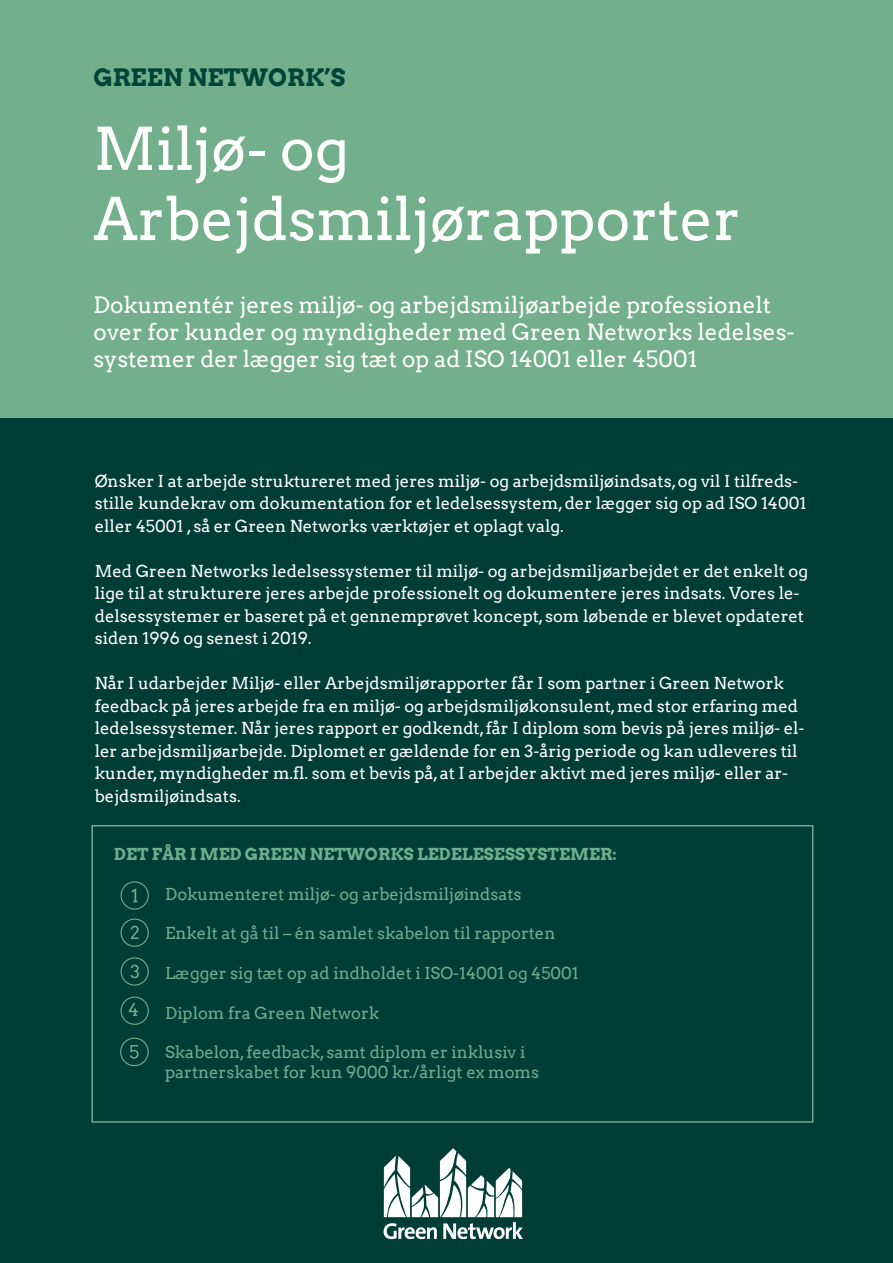
<style>
.page{position:relative;width:893px;height:1263px;background:#fff}
.page>*{position:absolute;margin:0;border:0;box-sizing:border-box;transform-origin:0 0}
.t1{font:58.5px "Arvo";color:#fff}
.t2{font:700 24px "Arvo";color:#004439}
.t3{font:22.5px/27px "Arvo";color:#fff}
.t4{font:16.5px/22.5px "Arvo";color:#fff}
.t5{font:16.5px "Arvo";color:#6caf8d}
.t6{font:700 16.5px "Arvo";color:#6caf8d}
</style>
<div class="page">
<div style="left:1px;top:0;width:892px;height:421px;background:#72af8a"></div>
<div style="left:0;top:419px;width:893px;height:844px;background:#003d36"></div>
<svg style="left:384px;top:1148px;width:139px;height:91px"></svg>
<div style="left:121px;top:918px;width:28px;height:29px;border:1px solid #6caf8d;border-radius:50%"></div>
<svg style="left:131px;top:926px;width:8px;height:13px"></svg>
<div style="left:121px;top:881px;width:28px;height:29px;border:1px solid #6caf8d;border-radius:50%"></div>
<svg style="left:132px;top:889px;width:6px;height:13px"></svg>
<div style="left:121px;top:957px;width:28px;height:29px;border:1px solid #6caf8d;border-radius:50%"></div>
<svg style="left:131px;top:965px;width:8px;height:13px"></svg>
<div style="left:121px;top:996px;width:28px;height:29px;border:1px solid #6caf8d;border-radius:50%"></div>
<svg style="left:129px;top:1003px;width:9px;height:13px"></svg>
<div style="left:120px;top:1037px;width:29px;height:29px;border:1px solid #6caf8d;border-radius:50%"></div>
<svg style="left:130px;top:1045px;width:9px;height:13px"></svg>
<p class="t2" style="left:94px;top:63px;width:253px">GREEN NETWORK’S</p>
<p class="t1" style="left:94px;top:114px;width:257px">Miljø- og</p>
<p class="t1" style="left:94px;top:184px;width:649px">Arbejdsmiljørapporter</p>
<p class="t3" style="left:94px;top:291px;width:703px">Dokumentér jeres miljø- og arbejdsmiljøarbejde professionelt over for kunder og myndigheder med Green Networks ledelses&shy;systemer der lægger sig tæt op ad ISO 14001 eller 45001</p>
<p class="t4" style="left:95px;top:469px;width:713px">Ønsker I at arbejde struktureret med jeres miljø- og arbejdsmiljøindsats, og vil I tilfreds&shy;stille kundekrav om dokumentation for et ledelsessystem, der lægger sig op ad ISO 14001 eller 45001 , så er Green Networks værktøjer et oplagt valg.</p>
<p class="t4" style="left:95px;top:559px;width:715px">Med Green Networks ledelsessystemer til miljø- og arbejdsmiljøarbejdet er det enkelt og lige til at strukturere jeres arbejde professionelt og dokumentere jeres indsats. Vores le&shy;delsessystemer er baseret på et gennemprøvet koncept, som løbende er blevet opdateret siden 1996 og senest i 2019.</p>
<p class="t4" style="left:95px;top:672px;width:711px">Når I udarbejder Miljø- eller Arbejdsmiljørapporter får I som partner i Green Network feedback på jeres arbejde fra en miljø- og arbejdsmiljøkonsulent, med stor erfaring med ledelsessystemer. Når jeres rapport er godkendt, får I diplom som bevis på jeres miljø- el&shy;ler arbejdsmiljøarbejde. Diplomet er gældende for en 3-årig periode og kan udleveres til kunder, myndigheder m.fl. som et bevis på, at I arbejder aktivt med jeres miljø- eller ar&shy;bejdsmiljøindsats.</p>
<p class="t6" style="left:114px;top:844px;width:504px">DET FÅR I MED GREEN NETWORKS LEDELESESSYSTEMER:</p>
<p class="t5" style="left:165px;top:884px;width:358px">Dokumenteret miljø- og arbejdsmiljøindsats</p>
<p class="t5" style="left:165px;top:924px;width:392px">Enkelt at gå til – én samlet skabelon til rapporten</p>
<p class="t5" style="left:165px;top:963px;width:415px">Lægger sig tæt op ad indholdet i ISO-14001 og 45001</p>
<p class="t5" style="left:165px;top:1003px;width:215px">Diplom fra Green Network</p>
<p class="t5" style="left:165px;top:1042px;width:362px">Skabelon, feedback, samt diplom er inklusiv i</p>
<p class="t5" style="left:165px;top:1062px;width:375px">partnerskabet for kun 9000 kr./årligt ex moms</p>
</div>
